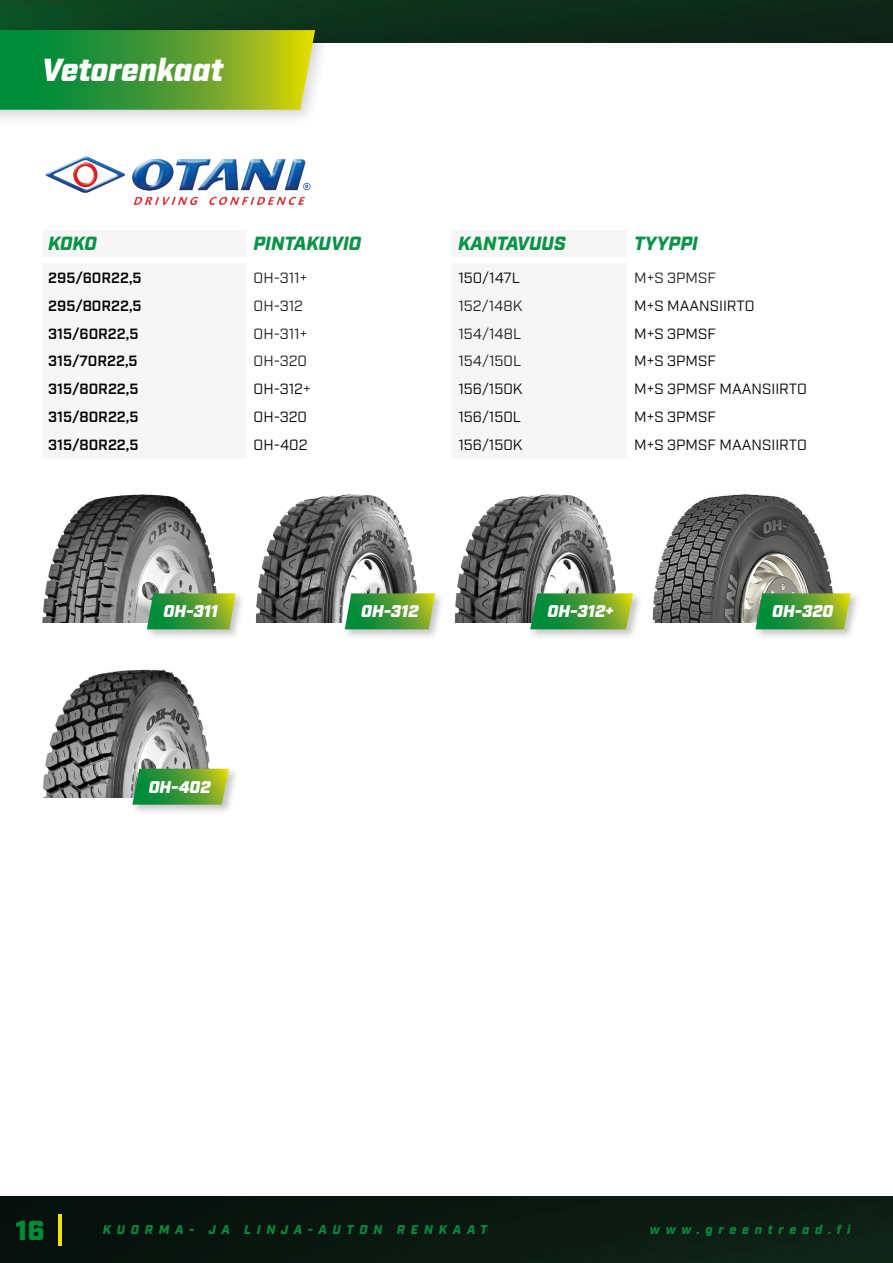
<style>
.page{position:relative;width:893px;height:1263px;background:#fff}
.page>*{position:absolute;margin:0;border:0;box-sizing:border-box;transform-origin:0 0}
.t1{font:italic 900 31.8px "Industry";letter-spacing:-.005em;color:#fff}
.t2{font:900 27.6px "Industry";color:#008b38}
.t3{font:italic 900 19.05px "Industry";color:#069347}
.t4{font:italic 900 16.95px "Industry";color:#fff}
.t5{font:14.85px "Industry";color:#020203}
.t6{font:600 14.85px "Industry";color:#020203}
.t7{font:14.85px "Industry";color:#1d1d1b}
.t8{font:italic 900 12.75px "Industry";letter-spacing:.45em;color:#008c39}
</style>
<div class="page">
<img style="left:0;top:1197px;width:893px;height:66px">
<img style="left:0;top:0;width:893px;height:42px">
<div style="left:0;top:22px;width:331px;height:105px;background:#1d1d1b;opacity:.2"></div>
<svg style="left:0;top:30px;width:315px;height:80px;background:#54a132"></svg>
<hr style="left:59px;top:1214px;width:3px;height:32px;background:#ece300">
<img style="left:45px;top:156px;width:266px;height:50px">
<img style="left:42px;top:494px;width:175px;height:128px">
<div style="left:145px;top:591px;width:101px;height:49px;background:#1d1d1b;opacity:.25"></div>
<svg style="left:147px;top:593px;width:89px;height:36px;background:#54a03d"></svg>
<img style="left:255px;top:494px;width:162px;height:128px">
<div style="left:343px;top:591px;width:103px;height:49px;background:#1d1d1b;opacity:.25"></div>
<svg style="left:345px;top:593px;width:90px;height:36px;background:#54a13f"></svg>
<img style="left:43px;top:670px;width:167px;height:127px">
<img style="left:653px;top:494px;width:180px;height:128px">
<div style="left:754px;top:591px;width:107px;height:49px;background:#1d1d1b;opacity:.25"></div>
<svg style="left:755px;top:593px;width:96px;height:36px;background:#56a03c"></svg>
<div style="left:131px;top:766px;width:108px;height:49px;background:#1d1d1b;opacity:.25"></div>
<svg style="left:132px;top:769px;width:97px;height:36px;background:#54a03d"></svg>
<img style="left:455px;top:494px;width:161px;height:128px">
<div style="left:529px;top:591px;width:114px;height:49px;background:#1d1d1b;opacity:.25"></div>
<svg style="left:530px;top:593px;width:103px;height:36px;background:#4d9c3a"></svg>
<p class="t1" style="left:42px;top:51px;width:183px">Vetorenkaat</p>
<p class="t3" style="left:48px;top:232px;width:50px">KOKO</p>
<p class="t3" style="left:253px;top:232px;width:109px">PINTAKUVIO</p>
<p class="t3" style="left:458px;top:232px;width:109px">KANTAVUUS</p>
<p class="t3" style="left:634px;top:232px;width:65px">TYYPPI</p>
<p class="t6" style="left:48px;top:269px;width:95px">295/60R22,5</p>
<p class="t7" style="left:254px;top:269px;width:55px">OH-311+</p>
<p class="t5" style="left:458px;top:269px;width:63px">150/147L</p>
<p class="t7" style="left:634px;top:269px;width:83px">M+S 3PMSF</p>
<p class="t6" style="left:48px;top:297px;width:95px">295/80R22,5</p>
<p class="t7" style="left:254px;top:297px;width:51px">OH-312</p>
<p class="t7" style="left:458px;top:297px;width:65px">152/148K</p>
<p class="t5" style="left:634px;top:297px;width:122px">M+S MAANSIIRTO</p>
<p class="t6" style="left:48px;top:325px;width:92px">315/60R22,5</p>
<p class="t7" style="left:254px;top:325px;width:55px">OH-311+</p>
<p class="t7" style="left:458px;top:325px;width:64px">154/148L</p>
<p class="t5" style="left:634px;top:325px;width:83px">M+S 3PMSF</p>
<p class="t6" style="left:48px;top:352px;width:91px">315/70R22,5</p>
<p class="t7" style="left:254px;top:352px;width:55px">OH-320</p>
<p class="t7" style="left:458px;top:352px;width:64px">154/150L</p>
<p class="t5" style="left:634px;top:352px;width:83px">M+S 3PMSF</p>
<p class="t6" style="left:48px;top:380px;width:92px">315/80R22,5</p>
<p class="t5" style="left:254px;top:380px;width:59px">OH-312+</p>
<p class="t5" style="left:458px;top:380px;width:65px">156/150K</p>
<p class="t5" style="left:634px;top:380px;width:174px">M+S 3PMSF MAANSIIRTO</p>
<p class="t6" style="left:48px;top:408px;width:92px">315/80R22,5</p>
<p class="t5" style="left:254px;top:408px;width:55px">OH-320</p>
<p class="t5" style="left:458px;top:408px;width:64px">156/150L</p>
<p class="t5" style="left:634px;top:408px;width:83px">M+S 3PMSF</p>
<p class="t6" style="left:48px;top:436px;width:92px">315/80R22,5</p>
<p class="t5" style="left:254px;top:436px;width:56px">OH-402</p>
<p class="t5" style="left:458px;top:436px;width:65px">156/150K</p>
<p class="t5" style="left:634px;top:436px;width:174px">M+S 3PMSF MAANSIIRTO</p>
<p class="t4" style="left:164px;top:601px;width:56px">OH-311</p>
<p class="t4" style="left:361px;top:601px;width:59px">OH-312</p>
<p class="t4" style="left:772px;top:601px;width:63px">OH-320</p>
<p class="t4" style="left:548px;top:601px;width:67px">OH-312+</p>
<p class="t4" style="left:149px;top:776px;width:63px">OH-402</p>
<h2 class="t2" style="left:15px;top:1213px;width:31px">16</h2>
<p class="t8" style="left:103px;top:1222px;width:386px">KUORMA- JA LINJA-AUTON RENKAAT</p>
<p class="t8" style="left:650px;top:1222px;width:202px">www.greentread.fi</p>
</div>
